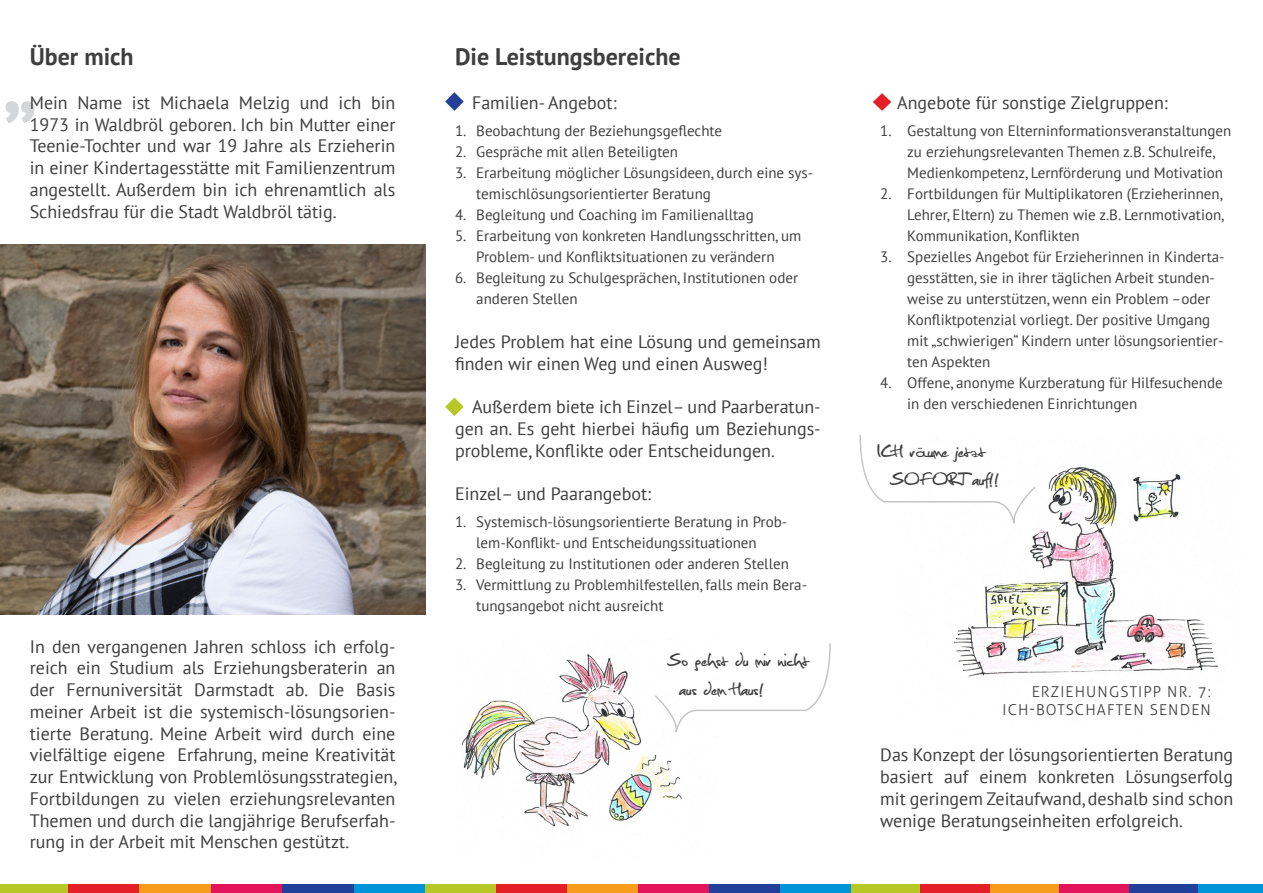
<style>
.page{position:relative;width:1263px;height:893px;background:#fff}
.page>*{position:absolute;margin:0;border:0;box-sizing:border-box;transform-origin:0 0}
.t1{font:700 90px "PT Sans";color:#d5d6d8}
.Liste{font:24px "Christopherhand";color:#3e3e3f}
.Fließtext{font:700 24px "PT Sans";color:#3e3e3f}
.Fließtext-2{font:18px/21.8px "PT Sans";color:#3e3e3f;text-align:justify}
.t2{font:15px/21px "PT Sans";color:#3e3e3f}
.Liste-2{font:300 15px "Aller";letter-spacing:.075em;color:#3e3e3f}
.s1{font-family:"Air Conditioner";font-size:18px}
</style>
<div class="page">
<img style="left:954px;top:467px;width:271px;height:210px">
<img style="left:462px;top:654px;width:220px;height:173px">
<div style="left:1198px;top:884px;width:65px;height:9px;background:#0095d9"></div>
<div style="left:1128px;top:884px;width:70px;height:9px;background:#223f99"></div>
<div style="left:1059px;top:884px;width:69px;height:9px;background:#e3155a"></div>
<div style="left:989px;top:884px;width:70px;height:9px;background:#f89c1c"></div>
<div style="left:920px;top:884px;width:69px;height:9px;background:#e41f25"></div>
<div style="left:850px;top:884px;width:70px;height:9px;background:#b6c726"></div>
<div style="left:780px;top:884px;width:70px;height:9px;background:#0095d9"></div>
<div style="left:709px;top:884px;width:71px;height:9px;background:#223f99"></div>
<div style="left:638px;top:884px;width:71px;height:9px;background:#e3155a"></div>
<div style="left:567px;top:884px;width:71px;height:9px;background:#f89c1c"></div>
<div style="left:496px;top:884px;width:71px;height:9px;background:#e41f25"></div>
<div style="left:425px;top:884px;width:71px;height:9px;background:#b6c726"></div>
<div style="left:354px;top:884px;width:71px;height:9px;background:#0095d9"></div>
<div style="left:282px;top:884px;width:72px;height:9px;background:#223f99"></div>
<div style="left:210px;top:884px;width:72px;height:9px;background:#e3155a"></div>
<div style="left:139px;top:884px;width:71px;height:9px;background:#f89c1c"></div>
<div style="left:67px;top:884px;width:72px;height:9px;background:#e41f25"></div>
<div style="left:0;top:884px;width:67px;height:9px;background:#b6c726"></div>
<svg style="left:445px;top:92px;width:19px;height:19px"></svg>
<svg style="left:445px;top:398px;width:19px;height:18px"></svg>
<svg style="left:873px;top:93px;width:18px;height:18px"></svg>
<img style="left:0;top:245px;width:425px;height:369px">
<svg style="left:654px;top:643px;width:177px;height:90px"></svg>
<svg style="left:859px;top:434px;width:177px;height:91px"></svg>
<p class="Fließtext" style="left:30px;top:41px;width:105px">Über mich</p>
<p class="Fließtext-2" style="left:30px;top:91px;width:367px">Mein Name ist Michaela Melzig und ich bin 1973 in Waldbröl geboren. Ich bin Mutter einer Teenie-Tochter und war 19 Jahre als Erzieherin in einer Kindertagesstätte mit Familienzentrum angestellt. Außerdem bin ich ehrenamtlich als Schiedsfrau für die Stadt Waldbröl tätig.</p>
<p class="t1" style="left:2px;top:21px;width:37px">„</p>
<p class="Fließtext-2" style="left:30px;top:635px;width:369px">In den vergangenen Jahren schloss ich erfolg&shy;reich ein Studium als Erziehungsberaterin an der Fernuniversität Darmstadt ab. Die Basis meiner Arbeit ist die systemisch-lösungsorien&shy;tierte Beratung. Meine Arbeit wird durch eine vielfältige eigene Erfahrung, meine Kreativität zur Entwicklung von Problemlösungsstrategien, Fortbildungen zu vielen erziehungsrelevanten Themen und durch die langjährige Berufserfah&shy;rung in der Arbeit mit Menschen gestützt.</p>
<p class="Fließtext" style="left:455px;top:41px;width:227px">Die Leistungsbereiche</p>
<p class="Fließtext-2" style="left:472px;top:91px;width:146px">Familien- Angebot:</p>
<p class="t2" style="left:455px;top:120px;width:269px">1. Beobachtung der Beziehungsgeflechte</p>
<p class="t2" style="left:455px;top:141px;width:225px">2. Gespräche mit allen Beteiligten</p>
<p class="t2" style="left:476px;top:162px;width:338px;text-indent:-21px">3. Erarbeitung möglicher Lösungsideen, durch eine sys&shy;temischlösungsorientierter Beratung</p>
<p class="t2" style="left:455px;top:204px;width:300px">4. Begleitung und Coaching im Familienalltag</p>
<p class="t2" style="left:455px;top:225px;width:348px;text-align:center">5. Erarbeitung von konkreten Handlungsschritten, um<br>Problem- und Konfliktsituationen zu verändern</p>
<p class="t2" style="left:476px;top:267px;width:323px;text-indent:-21px">6. Begleitung zu Schulgesprächen, Institutionen oder anderen Stellen</p>
<p class="Fließtext-2" style="left:455px;top:330px;width:367px">Jedes Problem hat eine Lösung und gemeinsam finden wir einen Weg und einen Ausweg!</p>
<p class="Fließtext-2" style="left:455px;top:396px;width:367px;text-indent:17px">Außerdem biete ich Einzel– und Paarberatun&shy;gen an. Es geht hierbei häufig um Beziehungs&shy;probleme, Konflikte oder Entscheidungen.</p>
<p class="Fließtext-2" style="left:455px;top:483px;width:198px">Einzel– und Paarangebot:</p>
<p class="t2" style="left:476px;top:511px;width:312px;text-indent:-21px">1. Systemisch-lösungsorientierte Beratung in Prob&shy;lem-Konflikt- und Entscheidungssituationen</p>
<p class="t2" style="left:455px;top:553px;width:335px">2. Begleitung zu Institutionen oder anderen Stellen</p>
<p class="t2" style="left:476px;top:574px;width:332px;text-indent:-21px">3. Vermittlung zu Problemhilfestellen, falls mein Bera&shy;tungsangebot nicht ausreicht</p>
<p class="Liste" style="left:667px;top:650px;width:144px">So gehst du mir nicht</p>
<p class="Liste" style="left:680px;top:678px;width:85px">aus dem Haus!</p>
<p class="Fließtext-2" style="left:897px;top:91px;width:272px">Angebote für sonstige Zielgruppen:</p>
<p class="t2" style="left:907px;top:120px;width:325px;text-indent:-27px">1. Gestaltung von Elterninformationsveranstaltungen zu erziehungsrelevanten Themen z.B. Schulreife,<br>Medienkompetenz, Lernförderung und Motivation</p>
<p class="t2" style="left:907px;top:183px;width:318px;text-align:justify;text-indent:-27px">2. Fortbildungen für Multiplikatoren (Erzieherinnen, Lehrer, Eltern) zu Themen wie z.B. Lernmotivation, Kommunikation, Konflikten</p>
<p class="t2" style="left:907px;top:246px;width:319px;text-indent:-27px">3. Spezielles Angebot für Erzieherinnen in Kinderta&shy;gesstätten, sie in ihrer täglichen Arbeit stunden&shy;weise zu unterstützen, wenn ein Problem –oder Konfliktpotenzial vorliegt. Der positive Umgang mit „schwierigen“ Kindern unter lösungsorientier&shy;ten Aspekten</p>
<p class="t2" style="left:907px;top:372px;width:317px;text-indent:-27px">4. Offene, anonyme Kurzberatung für Hilfesuchende in den verschiedenen Einrichtungen</p>
<p class="Liste" style="left:877px;top:440px;width:111px">ICH r<span class="s1">ä</span>ume jetzt</p>
<p class="Liste" style="left:890px;top:469px;width:111px">SOFORT auf!!</p>
<p class="Liste-2" style="left:1032px;top:683px;width:181px">ERZIEHUNGSTIPP NR. 7:</p>
<p class="Liste-2" style="left:1002px;top:701px;width:210px">ICH-BOTSCHAFTEN SENDEN</p>
<p class="Fließtext-2" style="left:880px;top:744px;width:354px">Das Konzept der lösungsorientierten Beratung basiert auf einem konkreten Lösungserfolg mit geringem Zeitaufwand, deshalb sind schon wenige Beratungseinheiten erfolgreich.</p>
</div>
